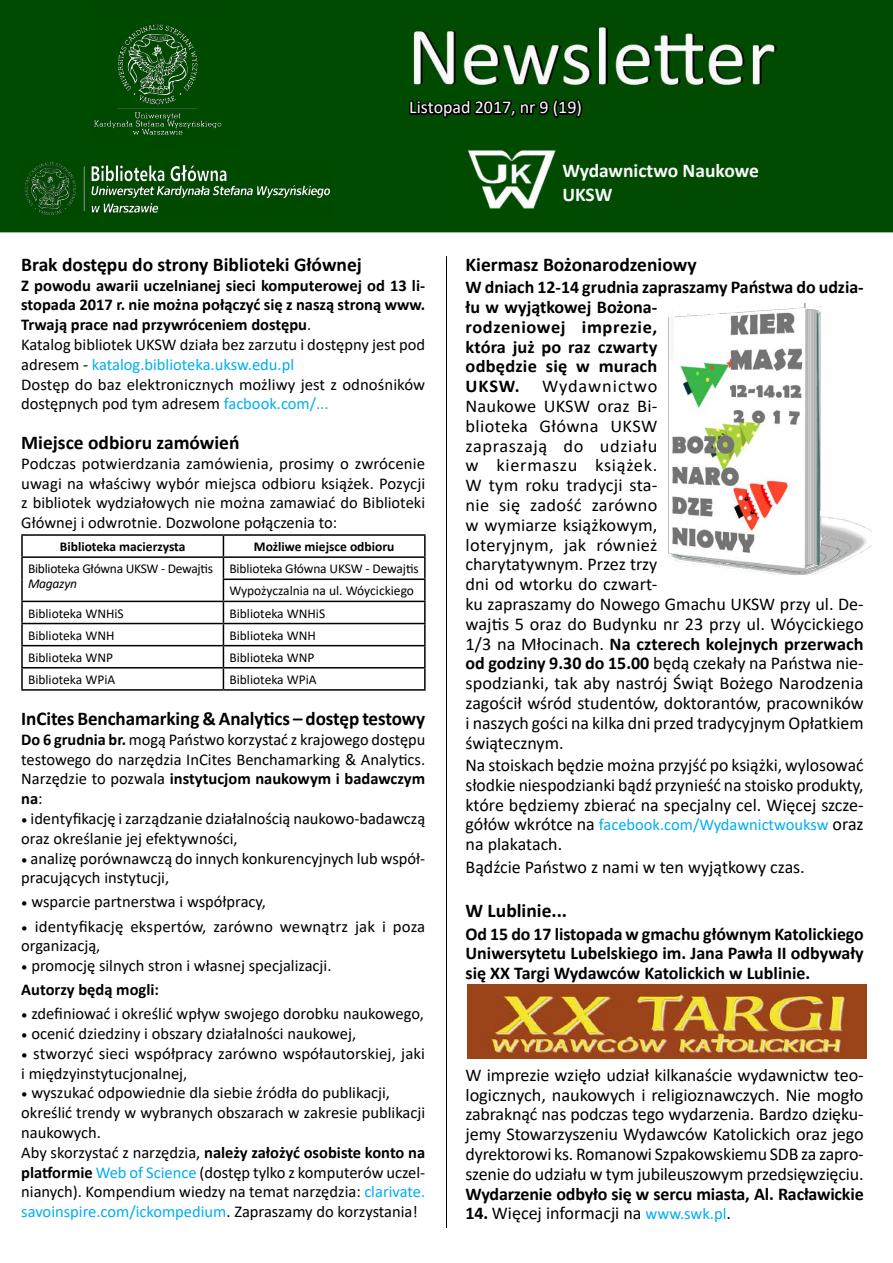
<style>
.page{position:relative;width:893px;height:1263px;background:#fff}
.page>*{position:absolute;margin:0;border:0;box-sizing:border-box;transform-origin:0 0}
.t1{font:700 19.5px "Calibri";color:#000}
.t2{font:700 19.5px/23.4px "Calibri";color:#fafafa}
.t3{font:18px/19.8px "Calibri";color:#000}
.t4{font:700 18px/19.8px "Calibri";letter-spacing:-.01em;color:#000;text-align:justify}
.t5{font:18px "Calibri";color:#fafafa}
.t6{font:16.5px/19.8px "Calibri";color:#000}
.t7{font:16.5px "Calibri";color:#00aeef}
.t8{font:13.5px/22.2px "Calibri";color:#000}
.t9{font:700 13.5px "Calibri";color:#000}
.t10{font:13.5px "Calibri";letter-spacing:-.02em;color:#000}
.t11{font:italic 13.5px "Calibri";letter-spacing:-.02em;color:#000}
.s1{font-weight:700}
.s2{color:#00aeef}
.s3{font-family:"Minion Pro"}
.s4{font-size:18px;color:#000}
.s5{font-size:16.5px;color:#00aeef}
</style>
<div class="page">
<img style="left:0;top:0;width:893px;height:233px">
<svg style="left:408px;top:88px;width:176px;height:41px;background:#003800"></svg>
<img style="left:91px;top:0;width:150px;height:148px">
<img style="left:457px;top:141px;width:108px;height:83px">
<img style="left:21px;top:163px;width:310px;height:52px">
<hr style="left:21px;top:534px;width:202px;height:2px;background:#000">
<hr style="left:21px;top:536px;width:2px;height:20px;background:#000">
<hr style="left:223px;top:534px;width:203px;height:2px;background:#000">
<hr style="left:424px;top:536px;width:2px;height:20px;background:#000">
<hr style="left:21px;top:556px;width:202px;height:2px;background:#000">
<hr style="left:21px;top:558px;width:2px;height:21px;background:#000">
<hr style="left:223px;top:556px;width:203px;height:2px;background:#000">
<hr style="left:424px;top:558px;width:2px;height:20px;background:#000">
<hr style="left:21px;top:579px;width:2px;height:22px;background:#000">
<hr style="left:223px;top:578px;width:203px;height:2px;background:#000">
<hr style="left:424px;top:580px;width:2px;height:21px;background:#000">
<hr style="left:21px;top:601px;width:202px;height:1px;background:#000">
<hr style="left:21px;top:602px;width:2px;height:21px;background:#000">
<hr style="left:223px;top:601px;width:203px;height:1px;background:#000">
<hr style="left:424px;top:602px;width:2px;height:21px;background:#000">
<hr style="left:21px;top:623px;width:202px;height:1px;background:#000">
<hr style="left:21px;top:624px;width:2px;height:21px;background:#000">
<hr style="left:223px;top:623px;width:203px;height:1px;background:#000">
<hr style="left:424px;top:624px;width:2px;height:21px;background:#000">
<hr style="left:21px;top:645px;width:202px;height:1px;background:#000">
<hr style="left:21px;top:646px;width:2px;height:21px;background:#000">
<hr style="left:223px;top:645px;width:203px;height:1px;background:#000">
<hr style="left:424px;top:646px;width:2px;height:21px;background:#000">
<hr style="left:21px;top:667px;width:202px;height:1px;background:#000">
<hr style="left:21px;top:668px;width:2px;height:21px;background:#000">
<hr style="left:223px;top:667px;width:203px;height:1px;background:#000">
<svg style="left:223px;top:536px;width:1px;height:153px"></svg>
<hr style="left:424px;top:668px;width:2px;height:21px;background:#000">
<hr style="left:21px;top:689px;width:202px;height:2px;background:#000">
<hr style="left:223px;top:689px;width:203px;height:2px;background:#000">
<hr style="left:446px;top:256px;width:1px;height:972px;background:#000">
<img style="left:668px;top:303px;width:204px;height:271px">
<img style="left:468px;top:984px;width:398px;height:75px">
<p class="t5" style="left:409px;top:95px;width:174px">Listopad 2017, nr 9 (19)</p>
<p class="t1" style="left:21px;top:251px;width:342px">Brak dostępu do strony Biblioteki Głównej</p>
<p class="t6" style="left:21px;top:275px;width:405px"><span class="s1">Z powodu awarii uczelnianej sieci komputerowej od 13 li&shy;stopada 2017 r. nie można połączyć się z naszą stroną www.<br>Trwają prace nad przywróceniem dostępu</span>.<br>Katalog bibliotek UKSW działa bez zarzutu i dostępny jest pod adresem - <span class="s2">katalog.biblioteka.uksw.edu.pl<br></span>Dostęp do baz elektronicznych możliwy jest z odnośników dostępnych pod tym adresem <span class="s2">facbook.com/...</span></p>
<p class="t1" style="left:21px;top:429px;width:220px">Miejsce odbioru zamówień</p>
<p class="t6" style="left:21px;top:453px;width:405px;text-align:justify">Podczas potwierdzania zamówienia, prosimy o zwrócenie uwagi na właściwy wybór miejsca odbioru książek. Pozycji z bibliotek wydziałowych nie można zamawiać do Biblioteki Głównej i odwrotnie. Dozwolone połączenia to:</p>
<p class="t9" style="left:60px;top:537px;width:127px">Biblioteka macierzysta</p>
<p class="t9" style="left:254px;top:537px;width:142px">Możliwe miejsce odbioru</p>
<p class="t10" style="left:28px;top:559px;width:187px">Biblioteka Główna UKSW - Dewajtis</p>
<p class="t11" style="left:28px;top:574px;width:51px">Magazyn</p>
<p class="t8" style="left:229px;top:557px;width:191px">Biblioteka Główna UKSW - Dewajtis<br>Wypożyczalnia na ul. Wóycickiego</p>
<p class="t8" style="left:28px;top:602px;width:97px">Biblioteka WNHiS</p>
<p class="t8" style="left:229px;top:602px;width:97px">Biblioteka WNHiS</p>
<p class="t8" style="left:28px;top:624px;width:88px">Biblioteka WNH</p>
<p class="t8" style="left:229px;top:624px;width:88px">Biblioteka WNH</p>
<p class="t8" style="left:28px;top:646px;width:87px">Biblioteka WNP</p>
<p class="t8" style="left:229px;top:646px;width:87px">Biblioteka WNP</p>
<p class="t8" style="left:28px;top:668px;width:89px">Biblioteka WPiA</p>
<p class="t8" style="left:229px;top:668px;width:89px">Biblioteka WPiA</p>
<p class="t1" style="left:21px;top:705px;width:405px">InCites Benchamarking &amp; Analytics – dostęp testowy</p>
<p class="t6" style="left:21px;top:729px;width:405px;text-align:justify"><span class="s1">Do 6 grudnia br.</span> mogą Państwo korzystać z krajowego dostępu testowego do narzędzia InCites Benchamarking &amp; Analytics.<br>Narzędzie to pozwala <span class="s1">instytucjom naukowym i badawczym na</span>:</p>
<p class="t6" style="left:21px;top:808px;width:405px"><span class="s3">•</span> identyfikację i zarządzanie działalnością naukowo-badawczą oraz określanie jej efektywności,</p>
<p class="t6" style="left:21px;top:848px;width:405px"><span class="s3">•</span> analizę porównawczą do innych konkurencyjnych lub współ&shy;pracujących instytucji,</p>
<p class="t6" style="left:21px;top:892px;width:246px"><span class="s3">•</span> wsparcie partnerstwa i współpracy,</p>
<p class="t6" style="left:21px;top:916px;width:405px"><span class="s3">•</span> identyfikację ekspertów, zarówno wewnątrz jak i poza organizacją,</p>
<p class="t6" style="left:21px;top:953px;width:312px;line-height:24px"><span class="s3">•</span> promocję silnych stron i własnej specjalizacji.<br><span class="s1">Autorzy będą mogli:</span></p>
<p class="t6" style="left:21px;top:1003px;width:404px"><span class="s3">•</span> zdefiniować i określić wpływ swojego dorobku naukowego,</p>
<p class="t6" style="left:21px;top:1023px;width:336px"><span class="s3">•</span> ocenić dziedziny i obszary działalności naukowej,</p>
<p class="t6" style="left:21px;top:1043px;width:405px"><span class="s3">•</span> stworzyć sieci współpracy zarówno współautorskiej, jaki i międzyinstytucjonalnej,</p>
<p class="t6" style="left:21px;top:1083px;width:405px"><span class="s3">•</span> wyszukać odpowiednie dla siebie źródła do publikacji, określić trendy w wybranych obszarach w zakresie publikacji naukowych.<br>Aby skorzystać z narzędzia, <span class="s1">należy założyć osobiste konto na platformie</span> <span class="s2">Web of Science</span> (dostęp tylko z komputerów uczel&shy;nianych). Kompendium wiedzy na temat narzędzia: <span class="s2">clarivate. savoinspire.com/ickompedium</span>. Zapraszamy do korzystania!</p>
<p class="t2" style="left:562px;top:159px;width:198px">Wydawnictwo Naukowe<br>UKSW</p>
<p class="t1" style="left:466px;top:251px;width:233px">Kiermasz Bożonarodzeniowy</p>
<p class="t3" style="left:466px;top:277px;width:400px"><span class="s1">W dniach 12-14 grudnia zapraszamy Państwa do udzia&shy;łu w wyjątkowej Bożona-<br>rodzeniowej imprezie,<br>która już po raz czwarty<br>odbędzie się w murach<br>UKSW.</span> Wydawnictwo<br>Naukowe UKSW oraz Bi-<br>blioteka Główna UKSW<br>zapraszają do udziału<br>w kiermaszu książek.<br>W tym roku tradycji sta-<br>nie się zadość zarówno<br>w wymiarze książkowym,<br>loteryjnym, jak również<br>charytatywnym. Przez trzy<br>dni od wtorku do czwart-<br>ku zapraszamy do Nowego Gmachu UKSW przy ul. De&shy;wajtis 5 oraz do Budynku nr 23 przy ul. Wóycickiego<br>1/3 na Młocinach. <span class="s1">Na czterech kolejnych przerwach od godziny 9.30 do 15.00</span> będą czekały na Państwa nie&shy;spodzianki, tak aby nastrój Świąt Bożego Narodzenia zagościł wśród studentów, doktorantów, pracowników i naszych gości na kilka dni przed tradycyjnym Opłatkiem świątecznym.</p>
<p class="t3" style="left:466px;top:755px;width:400px;text-align:justify">Na stoiskach będzie można przyjść po książki, wylosować słodkie niespodzianki bądź przynieść na stoisko produkty, które będziemy zbierać na specjalny cel. Więcej szcze-</p>
<p class="t7" style="left:466px;top:813px;width:400px"><span class="s4">gółów wkrótce na</span> facebook.com/Wydawnictwouksw <span class="s4">oraz</span></p>
<p class="t3" style="left:466px;top:833px;width:341px;line-height:22.4px">na plakatach.<br>Bądźcie Państwo z nami w ten wyjątkowy czas.</p>
<p class="t1" style="left:466px;top:897px;width:103px">W Lublinie...</p>
<p class="t4" style="left:466px;top:923px;width:400px">Od 15 do 17 listopada w gmachu głównym Katolickiego Uniwersytetu Lubelskiego im. Jana Pawła II odbywały się XX Targi Wydawców Katolickich w Lublinie.</p>
<p class="t3" style="left:466px;top:1064px;width:400px;text-align:justify">W imprezie wzięło udział kilkanaście wydawnictw teo&shy;logicznych, naukowych i religioznawczych. Nie mogło zabraknąć nas podczas tego wydarzenia. Bardzo dzięku&shy;jemy Stowarzyszeniu Wydawców Katolickich oraz jego dyrektorowi ks. Romanowi Szpakowskiemu SDB za zapro&shy;szenie do udziału w tym jubileuszowym przedsięwzięciu.</p>
<p class="t4" style="left:466px;top:1183px;width:400px">Wydarzenie odbyło się w sercu miasta, Al. Racławickie</p>
<p class="t3" style="left:466px;top:1203px;width:267px"><span class="s1">14.</span> Więcej informacji na <span class="s5">www.swk.pl</span>.</p>
</div>
